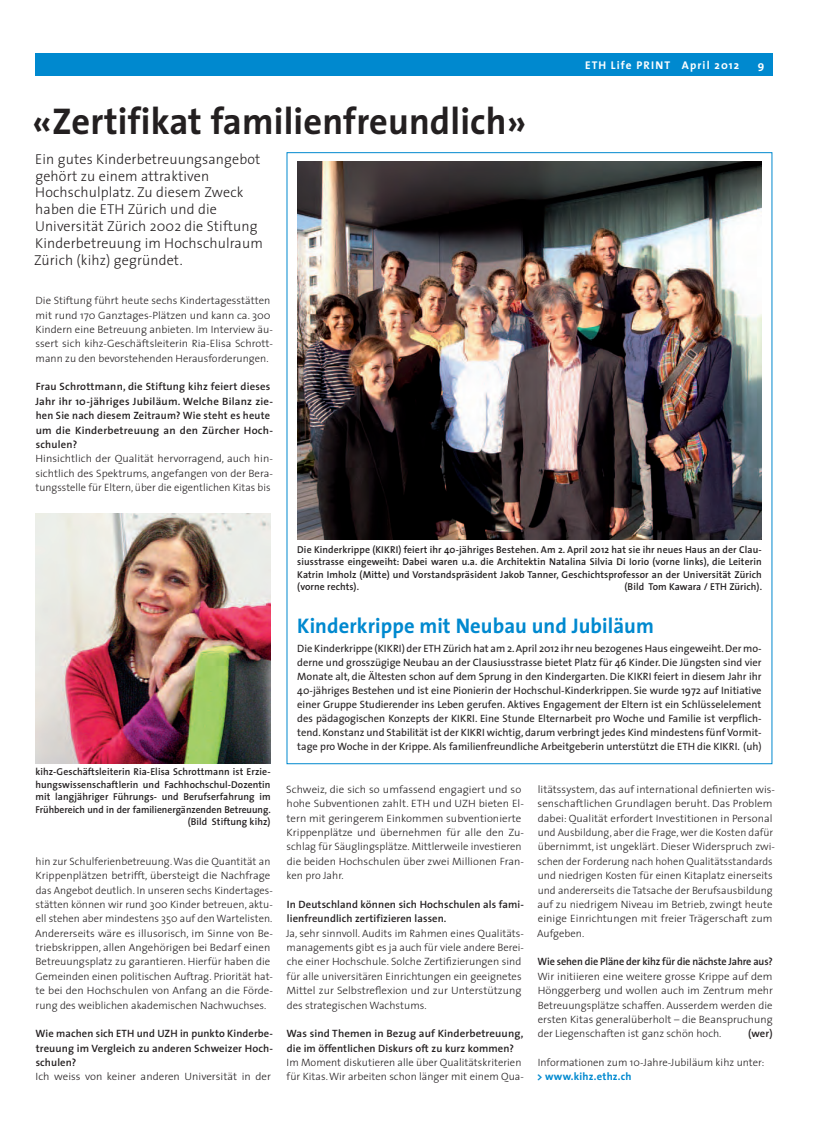
<style>
.page{position:relative;width:833px;height:1134px;background:#fff}
.page>*{position:absolute;margin:0;border:0;box-sizing:border-box;transform-origin:0 0}
.t1{font:700 37.5px "The Sans";letter-spacing:.005em;color:#231f20}
.t2{font:700 21.25px "The Sans";letter-spacing:.005em;color:#0089cf}
.t3{font:300 14.38px/16.9px "The Sans";letter-spacing:.01em;color:#231f20}
.t4{font:700 11.25px "The Sans";letter-spacing:.1em;color:#fff}
.t5{font:300 10.62px/14.4px "The Sans";letter-spacing:.005em;color:#231f20}
.t6{font:10.62px/14px "The Sans";color:#231f20;text-align:justify}
.t7{font:600 10.62px/14.4px "The Sans";letter-spacing:.01em;color:#231f20}
.t8{font:600 10.62px "The Sans";letter-spacing:-.01em;color:#231f20;scale:.96 1}
.t9{font:700 10.62px "The Sans";letter-spacing:.02em;color:#0089cf}
.t10{font:600 10px/12.5px "The Sans";letter-spacing:.01em;color:#231f20;text-align:justify}
</style>
<div class="page">
<div style="left:749px;top:53px;width:23px;height:23px;background:#0089cf"></div>
<div style="left:35px;top:53px;width:715px;height:23px;background:#0089cf"></div>
<img style="left:297px;top:162px;width:464px;height:378px">
<img style="left:35px;top:513px;width:235px;height:250px">
<h1 class="t1" style="left:33px;top:90px;width:495px">«Zertifikat familienfreundlich»</h1>
<h3 class="t3" style="left:34px;top:150px;width:230px">Ein gutes Kinderbetreuungsangebot gehört zu einem attraktiven<br>Hochschulplatz. Zu diesem Zweck haben die ETH Zürich und die<br>Universität Zürich 2002 die Stiftung<br>Kinderbetreuung im Hochschulraum<br>Zürich (kihz) gegründet.</h3>
<p class="t5" style="left:35px;top:293px;width:239px">Die Stiftung führt heute sechs Kindertagesstätten mit rund 170 Ganztages-Plätzen und kann ca. 300<br>Kindern eine Betreuung anbieten. Im Interview äu&shy;ssert sich kihz-Geschäftsleiterin Ria-Elisa Schrott&shy;mann zu den bevorstehenden Herausforderungen.</p>
<p class="t7" style="left:35px;top:379px;width:239px">Frau Schrottmann, die Stiftung kihz feiert dieses Jahr ihr 10-jähriges Jubiläum. Welche Bilanz zie&shy;hen Sie nach diesem Zeitraum? Wie steht es heute um die Kinderbetreuung an den Zürcher Hoch&shy;schulen?</p>
<p class="t5" style="left:35px;top:451px;width:239px;text-align:justify">Hinsichtlich der Qualität hervorragend, auch hin&shy;sichtlich des Spektrums, angefangen von der Bera&shy;tungsstelle für Eltern, über die eigentlichen Kitas bis</p>
<p class="t4" style="left:585px;top:55px;width:156px">ETH Life PRINT April 2012</p>
<p class="t4" style="left:758px;top:55px;width:8px">9</p>
<p class="t10" style="left:297px;top:543px;width:466px">Die Kinderkrippe (KIKRI) feiert ihr 40-jähriges Bestehen. Am 2. April 2012 hat sie ihr neues Haus an der Clau&shy;siusstrasse eingeweiht: Dabei waren u.a. die Architektin Natalina Silvia Di Iorio (vorne links), die Leiterin Katrin Imholz (Mitte) und Vorstandspräsident Jakob Tanner, Geschichtsprofessor an der Universität Zürich (vorne rechts).</p>
<p class="t10" style="left:624px;top:580px;width:139px">(Bild Tom Kawara / ETH Zürich).</p>
<p class="t10" style="left:35px;top:765px;width:237px;text-align:right">kihz-Geschäftsleiterin Ria-Elisa Schrottmann ist Erzie&shy;hungswissenschaftlerin und Fachhochschul-Dozentin mit langjähriger Führungs- und Berufserfahrung im Frühbereich und in der familienergänzenden Betreuung. (Bild Stiftung kihz)</p>
<p class="t5" style="left:35px;top:854px;width:239px">hin zur Schulferienbetreuung. Was die Quantität an Krippenplätzen betrifft, übersteigt die Nachfrage das Angebot deutlich. In unseren sechs Kindertages&shy;stätten können wir rund 300 Kinder betreuen, aktu&shy;ell stehen aber mindestens 350 auf den Wartelisten.<br>Andererseits wäre es illusorisch, im Sinne von Be&shy;triebskrippen, allen Angehörigen bei Bedarf einen Betreuungsplatz zu garantieren. Hierfür haben die Gemeinden einen politischen Auftrag. Priorität hat&shy;te bei den Hochschulen von Anfang an die Förde&shy;rung des weiblichen akademischen Nachwuchses.</p>
<p class="t7" style="left:35px;top:1026px;width:239px;text-align:justify">Wie machen sich ETH und UZH in punkto Kinderbe&shy;treuung im Vergleich zu anderen Schweizer Hoch&shy;schulen?</p>
<p class="t5" style="left:36px;top:1069px;width:237px">Ich weiss von keiner anderen Universität in der</p>
<h2 class="t2" style="left:297px;top:608px;width:358px">Kinderkrippe mit Neubau und Jubiläum</h2>
<p class="t6" style="left:297px;top:641px;width:466px">Die Kinderkrippe (KIKRI) der ETH Zürich hat am 2. April 2012 ihr neu bezogenes Haus eingeweiht. Der mo&shy;derne und grosszügige Neubau an der Clausiusstrasse bietet Platz für 46 Kinder. Die Jüngsten sind vier Monate alt, die Ältesten schon auf dem Sprung in den Kindergarten. Die KIKRI feiert in diesem Jahr ihr 40-jähriges Bestehen und ist eine Pionierin der Hochschul-Kinderkrippen. Sie wurde 1972 auf Initiative einer Gruppe Studierender ins Leben gerufen. Aktives Engagement der Eltern ist ein Schlüsselelement des pädagogischen Konzepts der KIKRI. Eine Stunde Elternarbeit pro Woche und Familie ist verpflich&shy;tend. Konstanz und Stabilität ist der KIKRI wichtig, darum verbringt jedes Kind mindestens fünf Vormit&shy;tage pro Woche in der Krippe. Als familienfreundliche Arbeitgeberin unterstützt die ETH die KIKRI. (uh)</p>
<p class="t5" style="left:286px;top:782px;width:239px">Schweiz, die sich so umfassend engagiert und so hohe Subventionen zahlt. ETH und UZH bieten El&shy;tern mit geringerem Einkommen subventionierte Krippenplätze und übernehmen für alle den Zu&shy;schlag für Säuglingsplätze. Mittlerweile investieren die beiden Hochschulen über zwei Millionen Fran&shy;ken pro Jahr.</p>
<p class="t7" style="left:287px;top:897px;width:239px">In Deutschland können sich Hochschulen als fami&shy;lienfreundlich zertifizieren lassen.</p>
<p class="t5" style="left:286px;top:925px;width:239px">Ja, sehr sinnvoll. Audits im Rahmen eines Qualitäts&shy;managements gibt es ja auch für viele andere Berei&shy;che einer Hochschule. Solche Zertifizierungen sind für alle universitären Einrichtungen ein geeignetes Mittel zur Selbstreflexion und zur Unterstützung des strategischen Wachstums.</p>
<p class="t7" style="left:286px;top:1026px;width:238px">Was sind Themen in Bezug auf Kinderbetreuung, die im öffentlichen Diskurs oft zu kurz kommen?</p>
<p class="t5" style="left:287px;top:1055px;width:239px">Im Moment diskutieren alle über Qualitätskriterien für Kitas. Wir arbeiten schon länger mit einem Qua-</p>
<p class="t5" style="left:537px;top:782px;width:239px">litätssystem, das auf international definierten wis&shy;senschaftlichen Grundlagen beruht. Das Problem dabei: Qualität erfordert Investitionen in Personal und Ausbildung, aber die Frage, wer die Kosten dafür übernimmt, ist ungeklärt. Dieser Widerspruch zwi&shy;schen der Forderung nach hohen Qualitätsstandards und niedrigen Kosten für einen Kitaplatz einerseits und andererseits die Tatsache der Berufsausbildung auf zu niedrigem Niveau im Betrieb, zwingt heute einige Einrichtungen mit freier Trägerschaft zum Aufgeben.</p>
<p class="t8" style="left:537px;top:953px;width:247px">Wie sehen die Pläne der kihz für die nächste Jahre aus?</p>
<p class="t5" style="left:537px;top:969px;width:237px;text-align:justify">Wir initiieren eine weitere grosse Krippe auf dem Hönggerberg und wollen auch im Zentrum mehr Betreuungsplätze schaffen. Ausserdem werden die ersten Kitas generalüberholt – die Beanspruchung der Liegenschaften ist ganz schön hoch.</p>
<p class="t7" style="left:748px;top:1026px;width:26px">(wer)</p>
<p class="t5" style="left:537px;top:1055px;width:228px">Informationen zum 10-Jahre-Jubiläum kihz unter:</p>
<p class="t9" style="left:537px;top:1068px;width:96px">&gt; www.kihz.ethz.ch</p>
</div>
